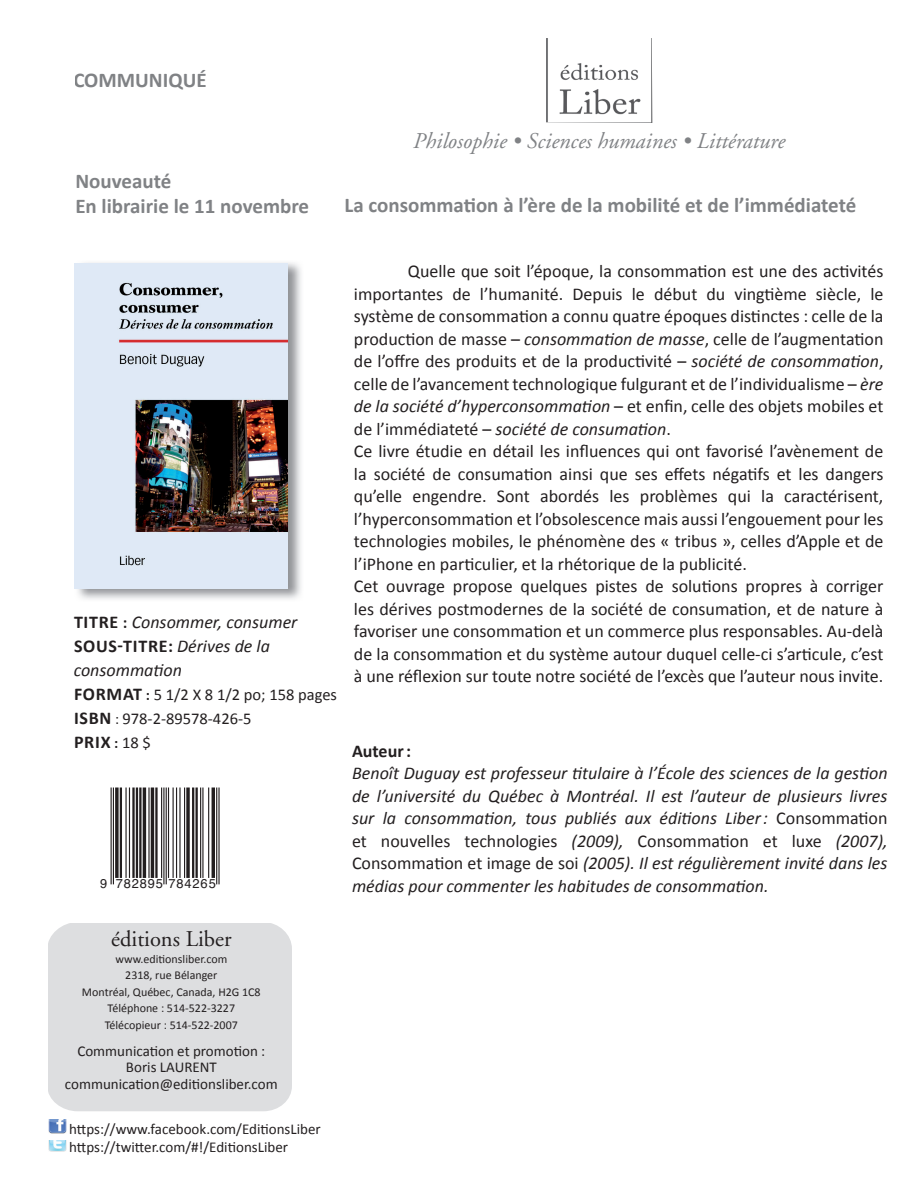
<style>
.page{position:relative;width:918px;height:1188px;background:#fff}
.page>*{position:absolute;margin:0;border:0;box-sizing:border-box;transform-origin:0 0}
.t1{font:italic 22.5px "Adobe Garamond";color:#808285}
.t2{font:22.5px "Adobe Garamond";color:#231f20}
.t3{font:700 21px/25.2px "Calibri";color:#808285}
.t4{font:18px/22.5px "Calibri";color:#231f20}
.t5{font:italic 18px/22.5px "Calibri";color:#231f20}
.t6{font:700 18px "Calibri";color:#231f20}
.t7{font:16.5px/24px "Calibri";color:#231f20}
.t8{font:15px/16.5px "Calibri";color:#231f20}
.t9{font:12.9px "Helvetica";letter-spacing:.065em;color:#231f20}
.t10{font:12px/16.5px "Calibri";color:#231f20;text-align:center}
.s1{font-weight:700;font-style:normal}
.s2{font-weight:700;font-style:normal;font-size:16.5px}
.s3{font-weight:700;font-size:18px}
.s4{font-weight:700;font-size:15px}
.s5{font-size:15px}
.s6{font-weight:400;font-size:16.5px}
.s7{font-style:italic}
.s8{font-style:normal}
</style>
<div class="page">
<img style="left:75px;top:262px;width:226px;height:337px">
<img style="left:74px;top:264px;width:213px;height:325px">
<img style="left:546px;top:38px;width:106px;height:85px">
<div style="left:49px;top:924px;width:243px;height:187px;background:#dddee0"></div>
<img style="left:49px;top:1120px;width:17px;height:14px">
<img style="left:49px;top:1141px;width:17px;height:10px">
<hr style="left:111px;top:788px;width:1px;height:96px;background:#231f20">
<hr style="left:113px;top:788px;width:1px;height:96px;background:#231f20">
<svg style="left:115px;top:788px;width:4px;height:90px"></svg>
<hr style="left:120px;top:788px;width:2px;height:90px;background:#231f20">
<hr style="left:125px;top:788px;width:2px;height:90px;background:#231f20">
<hr style="left:129px;top:788px;width:1px;height:90px;background:#231f20">
<hr style="left:132px;top:788px;width:3px;height:90px;background:#231f20">
<hr style="left:136px;top:788px;width:2px;height:90px;background:#231f20">
<hr style="left:139px;top:788px;width:3px;height:90px;background:#231f20">
<hr style="left:143px;top:788px;width:3px;height:90px;background:#231f20">
<hr style="left:148px;top:788px;width:2px;height:90px;background:#231f20">
<hr style="left:151px;top:788px;width:3px;height:90px;background:#231f20">
<hr style="left:155px;top:788px;width:3px;height:90px;background:#231f20">
<hr style="left:161px;top:788px;width:1px;height:90px;background:#231f20">
<hr style="left:163px;top:788px;width:2px;height:96px;background:#231f20">
<hr style="left:166px;top:788px;width:1px;height:96px;background:#231f20">
<hr style="left:168px;top:788px;width:1px;height:90px;background:#231f20">
<hr style="left:173px;top:788px;width:1px;height:90px;background:#231f20">
<hr style="left:176px;top:788px;width:1px;height:90px;background:#231f20">
<hr style="left:179px;top:788px;width:2px;height:90px;background:#231f20">
<hr style="left:184px;top:788px;width:1px;height:90px;background:#231f20">
<svg style="left:186px;top:788px;width:4px;height:90px"></svg>
<hr style="left:192px;top:788px;width:2px;height:90px;background:#231f20">
<hr style="left:195px;top:788px;width:3px;height:90px;background:#231f20">
<hr style="left:200px;top:788px;width:1px;height:90px;background:#231f20">
<hr style="left:202px;top:788px;width:2px;height:90px;background:#231f20">
<hr style="left:208px;top:788px;width:1px;height:90px;background:#231f20">
<hr style="left:212px;top:788px;width:3px;height:90px;background:#231f20">
<hr style="left:216px;top:788px;width:1px;height:96px;background:#231f20">
<hr style="left:218px;top:788px;width:2px;height:96px;background:#231f20">
<p class="t3" style="left:73px;top:67px;width:135px">COMMUNIQUÉ</p>
<p class="t3" style="left:75px;top:167px;width:235px">Nouveauté<br>En librairie le 11 novembre</p>
<p class="t1" style="left:413px;top:129px;width:374px">Philosophie • Sciences humaines • Littérature</p>
<p class="t3" style="left:344px;top:192px;width:513px">La consommation à l’ère de la mobilité et de l’immédiateté</p>
<p class="t5" style="left:74px;top:609px;width:225px;line-height:24px"><span class="s1">TITRE</span> <span class="s2">:</span> Consommer, consumer<br><span class="s1">SOUS-TITRE:</span> Dérives de la consommation</p>
<p class="t7" style="left:74px;top:681px;width:265px"><span class="s3">FORMAT</span> <span class="s4">:</span> 5 1/2 X 8 1/2 po; 158 pages<br><span class="s3">ISBN</span> <span class="s5">:</span> 978-2-89578-426-5</p>
<p class="t6" style="left:74px;top:730px;width:78px">PRIX <span class="s5">:</span> <span class="s6">18 $</span></p>
<p class="t9" style="left:100px;top:874px;width:117px">9 782895 784265</p>
<p class="t2" style="left:111px;top:927px;width:122px">éditions Liber</p>
<p class="t10" style="left:82px;top:950px;width:180px">www.editionsliber.com<br>2318, rue Bélanger<br>Montréal, Québec, Canada, H2G 1C8<br>Téléphone : 514-522-3227<br>Télécopieur : 514-522-2007</p>
<p class="t8" style="left:65px;top:1042px;width:214px;text-align:center">Communication et promotion :<br>Boris LAURENT communication@editionsliber.com</p>
<p class="t8" style="left:69px;top:1120px;width:253px;line-height:18px">https://www.facebook.com/EditionsLiber https://twitter.com/#!/EditionsLiber</p>
<p class="t4" style="left:354px;top:259px;width:531px;text-indent:54px">Quelle que soit l’époque, la consommation est une des activités importantes de l’humanité. Depuis le début du vingtième siècle, le système de consommation a connu quatre époques distinctes : celle de la production de masse – <span class="s7">consommation de masse</span>, celle de l’augmentation de l’offre des produits et de la productivité – <span class="s7">société de consommation</span>, celle de l’avancement technologique fulgurant et de l’individualisme – <span class="s7">ère de la société d’hyperconsommation</span> – et enfin, celle des objets mobiles et de l’immédiateté – <span class="s7">société de consumation</span>.<br>Ce livre étudie en détail les influences qui ont favorisé l’avènement de la société de consumation ainsi que ses effets négatifs et les dangers qu’elle engendre. Sont abordés les problèmes qui la caractérisent, l’hyperconsommation et l’obsolescence mais aussi l’engouement pour les technologies mobiles, le phénomène des « tribus », celles d’Apple et de l’iPhone en particulier, et la rhétorique de la publicité.<br>Cet ouvrage propose quelques pistes de solutions propres à corriger les dérives postmodernes de la société de consumation, et de nature à favoriser une consommation et un commerce plus responsables. Au-delà de la consommation et du système autour duquel celle-ci s’articule, c’est à une réflexion sur toute notre société de l’excès que l’auteur nous invite.</p>
<p class="t6" style="left:352px;top:740px;width:60px">Auteur :</p>
<p class="t5" style="left:352px;top:761px;width:537px;text-align:justify">Benoît Duguay est professeur titulaire à l’École des sciences de la gestion de l’université du Québec à Montréal. Il est l’auteur de plusieurs livres sur la consommation, tous publiés aux éditions Liber : <span class="s8">Consommation et nouvelles technologies</span> (2009), <span class="s8">Consommation et luxe</span> (2007), <span class="s8">Consommation et image de soi</span> (2005). Il est régulièrement invité dans les médias pour commenter les habitudes de consommation.</p>
</div>
